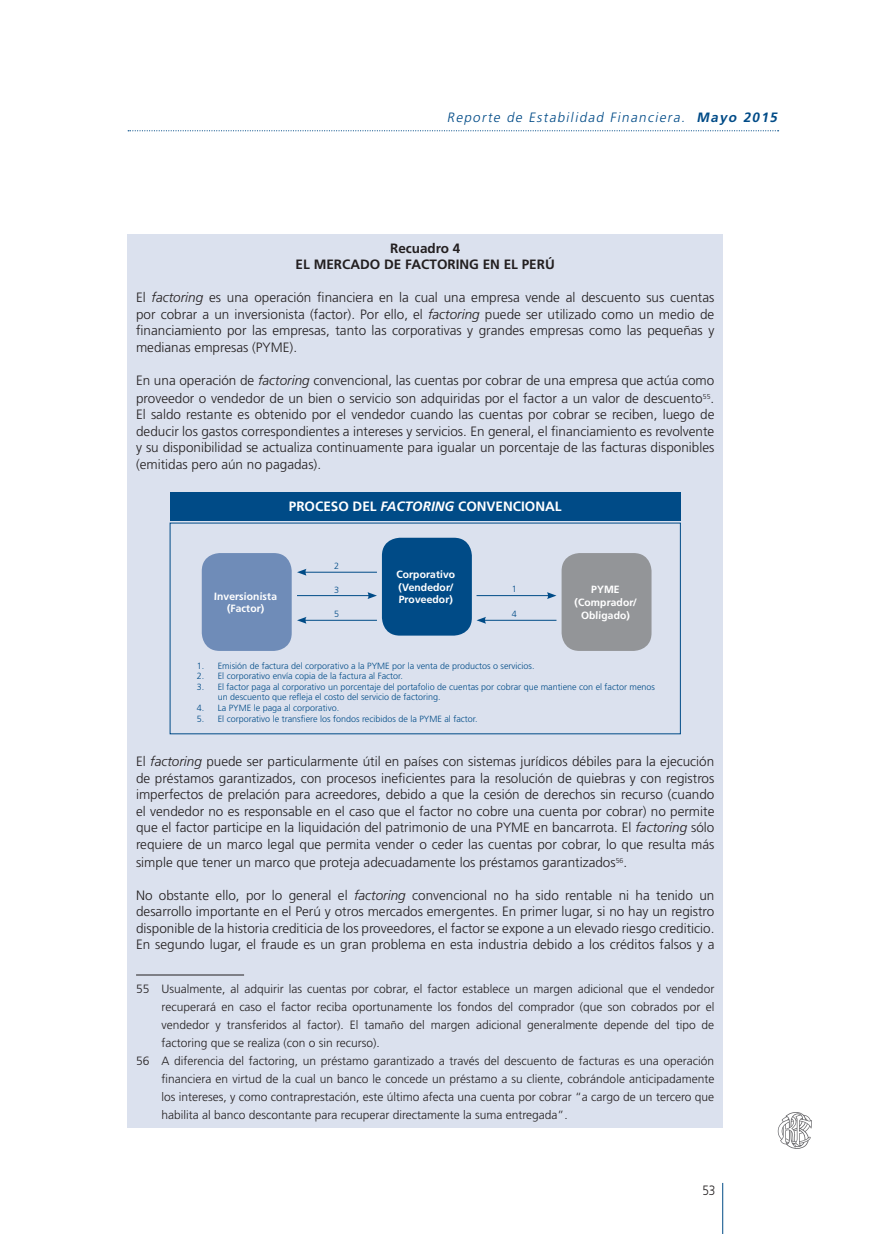
<style>
.page{position:relative;width:893px;height:1234px;background:#fff}
.page>*{position:absolute;margin:0;border:0;box-sizing:border-box;transform-origin:0 0}
.t1{font:300 13.5px/16.5px "Frutiger";color:#231f20;text-align:justify}
.t2{font:italic 300 13.5px "Frutiger";color:#004b87}
.t3{font:700 13.5px "Frutiger";color:#231f20}
.t4{font:700 13.5px "Frutiger";color:#fff}
.t5{font:300 13.5px "Frutiger";color:#231f20;scale:.88 1}
.pie{font:300 12px/18px "Frutiger";color:#231f20;text-align:justify}
.texto_nota{font:italic 700 10.5px/12.6px "Frutiger";color:#fff;text-align:center}
.texto_nota-2{font:300 9px/10.5px "Frutiger";color:#004b87}
.s1{font-weight:700}
.s2{font-style:italic}
</style>
<div class="page">
<svg style="left:128px;top:130px;width:651px;height:1px"></svg>
<hr style="left:722px;top:1182px;width:1px;height:51px;background:#004b87">
<svg style="left:778px;top:1112px;width:34px;height:37px"></svg>
<div style="left:128px;top:234px;width:595px;height:893px;background:#dbe1ee"></div>
<hr style="left:136px;top:974px;width:108px;height:1px;background:#231f20">
<div style="left:170px;top:492px;width:510px;height:28px;background:#004b87"></div>
<div style="left:202px;top:553px;width:90px;height:97px;background:#6f8cb8;border-radius:18px"></div>
<div style="left:562px;top:553px;width:89px;height:97px;background:#939598;border-radius:18px"></div>
<div style="left:382px;top:537px;width:90px;height:98px;background:#004b87;border-radius:18px"></div>
<hr style="left:304px;top:619px;width:73px;height:1px;background:#004b87">
<svg style="left:297px;top:617px;width:9px;height:6px"></svg>
<hr style="left:484px;top:619px;width:72px;height:1px;background:#004b87">
<svg style="left:477px;top:617px;width:9px;height:6px"></svg>
<hr style="left:297px;top:595px;width:73px;height:1px;background:#004b87">
<svg style="left:367px;top:592px;width:10px;height:7px"></svg>
<hr style="left:477px;top:595px;width:72px;height:1px;background:#004b87">
<svg style="left:547px;top:592px;width:9px;height:7px"></svg>
<hr style="left:304px;top:571px;width:73px;height:1px;background:#004b87">
<svg style="left:297px;top:569px;width:9px;height:6px"></svg>
<p class="t2" style="left:447px;top:110px;width:335px">Reporte de Estabilidad Financiera. <span class="s1">Mayo 2015</span></p>
<p class="t3" style="left:390px;top:240px;width:72px">Recuadro 4</p>
<p class="t3" style="left:296px;top:256px;width:261px">EL MERCADO DE FACTORING EN EL PERÚ</p>
<p class="t1" style="left:136px;top:289px;width:580px">El <span class="s2">factoring</span> es una operación financiera en la cual una empresa vende al descuento sus cuentas por cobrar a un inversionista (factor). Por ello, el <span class="s2">factoring</span> puede ser utilizado como un medio de financiamiento por las empresas, tanto las corporativas y grandes empresas como las pequeñas y medianas empresas (PYME).</p>
<p class="t1" style="left:136px;top:371px;width:580px;line-height:18px">En una operación de <span class="s2">factoring</span> convencional, las cuentas por cobrar de una empresa que actúa como proveedor o vendedor de un bien o servicio son adquiridas por el factor a un valor de descuento<sup>55</sup>.</p>
<p class="t1" style="left:136px;top:406px;width:580px">El saldo restante es obtenido por el vendedor cuando las cuentas por cobrar se reciben, luego de deducir los gastos correspondientes a intereses y servicios. En general, el financiamiento es revolvente y su disponibilidad se actualiza continuamente para igualar un porcentaje de las facturas disponibles (emitidas pero aún no pagadas).</p>
<p class="t4" style="left:289px;top:498px;width:274px">PROCESO DEL <span class="s2">FACTORING</span> CONVENCIONAL</p>
<p class="texto_nota" style="left:215px;top:589px;width:67px">Inversionista</p>
<p class="texto_nota" style="left:227px;top:602px;width:39px">(Factor)</p>
<p class="texto_nota-2" style="left:334px;top:561px;width:7px">2</p>
<p class="texto_nota-2" style="left:334px;top:585px;width:7px">3</p>
<p class="texto_nota-2" style="left:334px;top:609px;width:7px">5</p>
<p class="texto_nota" style="left:397px;top:568px;width:63px;text-align:left">Corporativo (Vendedor/<br>Proveedor)</p>
<p class="texto_nota-2" style="left:512px;top:583px;width:7px">1</p>
<p class="texto_nota-2" style="left:512px;top:608px;width:7px">4</p>
<p class="texto_nota" style="left:575px;top:583px;width:63px">PYME (Comprador/<br>Obligado)</p>
<p class="texto_nota-2" style="left:197px;top:660px;width:339px">1. Emisión de factura del corporativo a la PYME por la venta de productos o servicios.</p>
<p class="texto_nota-2" style="left:197px;top:671px;width:208px">2. El corporativo envía copia de la factura al Factor.</p>
<p class="texto_nota-2" style="left:218px;top:681px;width:439px;text-indent:-21px">3. El factor paga al corporativo un porcentaje del portafolio de cuentas por cobrar que mantiene con el factor menos un descuento que refleja el costo del servicio de factoring.</p>
<p class="texto_nota-2" style="left:197px;top:702px;width:144px">4. La PYME le paga al corporativo.</p>
<p class="texto_nota-2" style="left:197px;top:713px;width:282px">5. El corporativo le transfiere los fondos recibidos de la PYME al factor.</p>
<p class="t1" style="left:136px;top:753px;width:580px">El <span class="s2">factoring</span> puede ser particularmente útil en países con sistemas jurídicos débiles para la ejecución de préstamos garantizados, con procesos ineficientes para la resolución de quiebras y con registros imperfectos de prelación para acreedores, debido a que la cesión de derechos sin recurso (cuando el vendedor no es responsable en el caso que el factor no cobre una cuenta por cobrar) no permite que el factor participe en la liquidación del patrimonio de una PYME en bancarrota. El <span class="s2">factoring</span> sólo requiere de un marco legal que permita vender o ceder las cuentas por cobrar, lo que resulta más</p>
<p class="t1" style="left:136px;top:853px;width:493px">simple que tener un marco que proteja adecuadamente los préstamos garantizados<sup>56</sup>.</p>
<p class="t1" style="left:136px;top:886px;width:580px">No obstante ello, por lo general el <span class="s2">factoring</span> convencional no ha sido rentable ni ha tenido un desarrollo importante en el Perú y otros mercados emergentes. En primer lugar, si no hay un registro disponible de la historia crediticia de los proveedores, el factor se expone a un elevado riesgo crediticio.<br>En segundo lugar, el fraude es un gran problema en esta industria debido a los créditos falsos y a</p>
<p class="pie" style="left:162px;top:979px;width:554px;text-indent:-26px">55 Usualmente, al adquirir las cuentas por cobrar, el factor establece un margen adicional que el vendedor recuperará en caso el factor reciba oportunamente los fondos del comprador (que son cobrados por el vendedor y transferidos al factor). El tamaño del margen adicional generalmente depende del tipo de factoring que se realiza (con o sin recurso).</p>
<p class="pie" style="left:162px;top:1051px;width:554px;text-indent:-26px">56 A diferencia del factoring, un préstamo garantizado a través del descuento de facturas es una operación financiera en virtud de la cual un banco le concede un préstamo a su cliente, cobrándole anticipadamente los intereses, y como contraprestación, este último afecta una cuenta por cobrar “a cargo de un tercero que habilita al banco descontante para recuperar directamente la suma entregada”.</p>
<p class="t5" style="left:702px;top:1182px;width:16px">53</p>
</div>
